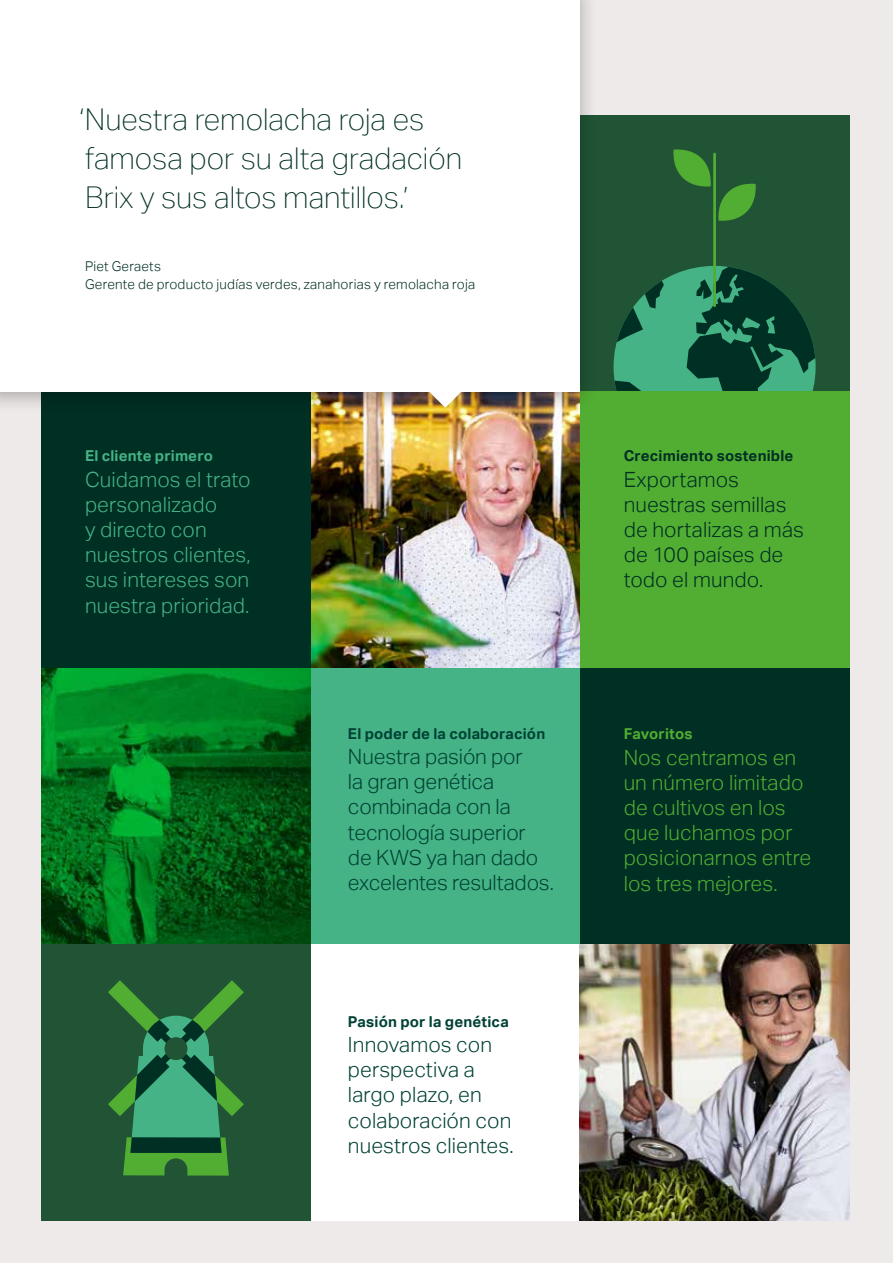
<style>
.page{position:relative;width:893px;height:1263px;background:#eeeae9}
.page>*{position:absolute;margin:0;border:0;box-sizing:border-box;transform-origin:0 0}
.t1{font:100 30px/39px "Aktiv Grotesk";color:#002f24}
.t2{font:300 21px/25.2px "Aktiv Grotesk";letter-spacing:-.005em;color:#004135}
.t3{font:300 21px/25.2px "Aktiv Grotesk";letter-spacing:.005em;color:#52ae32}
.t4{font:300 21px/25.2px "Aktiv Grotesk";letter-spacing:.005em;color:#45b385}
.t5{font:300 21px/25.2px "Aktiv Grotesk";letter-spacing:.005em;color:#002f24}
.t6{font:700 15px "Aktiv Grotesk";letter-spacing:.01em;color:#004135}
.t7{font:700 15px "Aktiv Grotesk";letter-spacing:.01em;color:#002f24}
.t8{font:700 15px "Aktiv Grotesk";letter-spacing:.01em;color:#45b385}
.t9{font:700 15px "Aktiv Grotesk";letter-spacing:.005em;color:#52ae32}
.t10{font:300 13.5px/18.6px "Aktiv Grotesk";letter-spacing:.02em;color:#002f24}
</style>
<div class="page">
<div style="left:307px;top:665px;width:276px;height:281px;background:#45b385"></div>
<div style="left:573px;top:115px;width:276px;height:280px;background:#205434"></div>
<svg style="left:614px;top:266px;width:202px;height:125px"></svg>
<hr style="left:713px;top:153px;width:3px;height:154px;background:#52ae32">
<svg style="left:718px;top:183px;width:38px;height:38px"></svg>
<svg style="left:673px;top:149px;width:38px;height:38px"></svg>
<img style="left:41px;top:668px;width:270px;height:276px">
<img style="left:311px;top:414px;width:269px;height:254px">
<div style="left:580px;top:665px;width:269px;height:281px;background:#002f24"></div>
<div style="left:41px;top:391px;width:270px;height:277px;background:#002f24"></div>
<div style="left:580px;top:391px;width:269px;height:277px;background:#52ae32"></div>
<div style="left:307px;top:944px;width:276px;height:276px;background:#fff"></div>
<div style="left:41px;top:944px;width:270px;height:276px;background:#205434"></div>
<svg style="left:108px;top:980px;width:136px;height:195px"></svg>
<img style="left:580px;top:944px;width:269px;height:276px">
<div style="left:0;top:0;width:599px;height:414px;background:#000;opacity:.3"></div>
<div style="left:0;top:0;width:580px;height:391px;background:#fff"></div>
<svg style="left:415px;top:391px;width:60px;height:17px"></svg>
<h1 class="t1" style="left:79px;top:100px;width:384px">‘Nuestra remolacha roja es famosa por su alta gradación<br>Brix y sus altos mantillos.’</h1>
<p class="t10" style="left:85px;top:257px;width:392px">Piet Geraets<br>Gerente de producto judías verdes, zanahorias y remolacha roja</p>
<p class="t8" style="left:85px;top:447px;width:129px">El cliente primero</p>
<p class="t4" style="left:85px;top:467px;width:167px">Cuidamos el trato personalizado<br>y directo con nuestros clientes, sus intereses son nuestra prioridad.</p>
<p class="t6" style="left:348px;top:725px;width:199px">El poder de la colaboración</p>
<p class="t2" style="left:348px;top:744px;width:207px">Nuestra pasión por<br>la gran genética combinada con la tecnología superior de KWS ya han dado excelentes resultados.</p>
<p class="t6" style="left:348px;top:1013px;width:162px">Pasión por la genética</p>
<p class="t2" style="left:348px;top:1032px;width:167px">Innovamos con perspectiva a largo plazo, en colaboración con nuestros clientes.</p>
<p class="t7" style="left:624px;top:447px;width:171px">Crecimiento sostenible</p>
<p class="t5" style="left:624px;top:467px;width:182px">Exportamos nuestras semillas de hortalizas a más de 100 países de todo el mundo.</p>
<p class="t9" style="left:624px;top:725px;width:70px">Favoritos</p>
<p class="t3" style="left:624px;top:745px;width:189px">Nos centramos en un número limitado de cultivos en los que luchamos por posicionarnos entre los tres mejores.</p>
</div>
